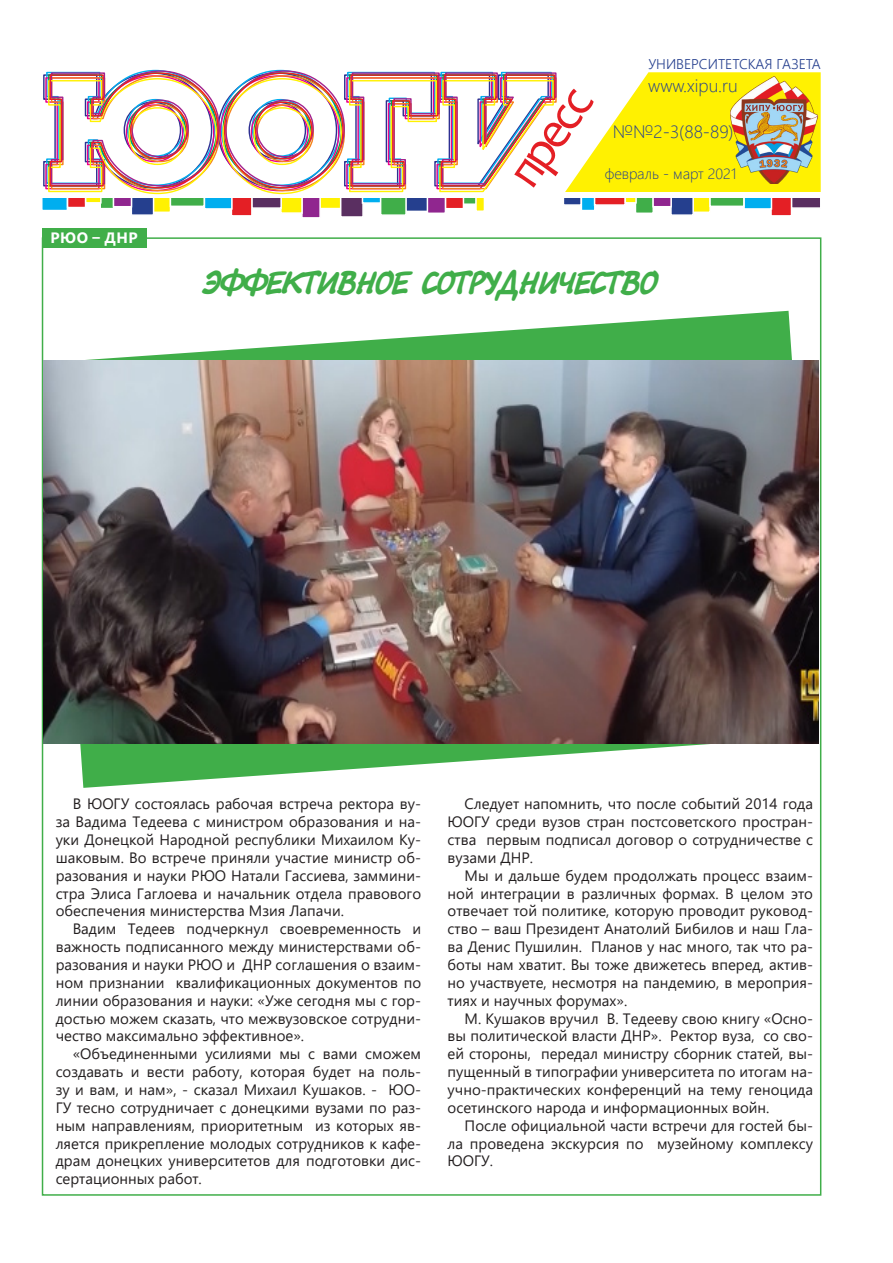
<style>
.page{position:relative;width:893px;height:1263px;background:#fff}
.page>*{position:absolute;margin:0;border:0;box-sizing:border-box;transform-origin:0 0}
.t1{font:51px "Candara";color:#e41f25}
.статьи{font:33px "Tagir CTT";color:#40ae49}
.статьи-2{font:300 18px "Segoe UI";color:#253f8e}
.статьи-3{font:15px/17.9px "Segoe UI";color:#231f20;text-align:justify}
.статьи-4{font:300 15px "Segoe UI";color:#253f8e}
.статьи-5{font:700 15px "Segoe UI";letter-spacing:.035em;color:#fff}
.статьи-6{font:300 14.1px "Segoe UI";color:#253f8e}
</style>
<div class="page">
<svg style="left:42px;top:198px;width:442px;height:20px"></svg>
<svg style="left:564px;top:72px;width:257px;height:144px"></svg>
<svg style="left:47px;top:77px;width:440px;height:118px"></svg>
<img style="left:49px;top:72px;width:507px;height:117px">
<div style="left:543px;top:192px;width:278px;height:6px;background:#fff"></div>
<img style="left:730px;top:77px;width:87px;height:107px">
<div style="left:42px;top:237px;width:779px;height:959px;background:#fff;border:2px solid #40ae49"></div>
<div style="left:42px;top:228px;width:105px;height:20px;background:#40ae49"></div>
<svg style="left:54px;top:311px;width:764px;height:477px"></svg>
<img style="left:43px;top:360px;width:775px;height:383px">
<p class="статьи-5" style="left:51px;top:224px;width:89px">РЮО – ДНР</p>
<p class="t1" style="left:492px;top:162px;width:112px;rotate:-55deg">пресс</p>
<p class="статьи-6" style="left:648px;top:51px;width:174px">УНИВЕРСИТЕТСКАЯ ГАЗЕТА</p>
<p class="статьи-2" style="left:648px;top:69px;width:91px">www.xipu.ru</p>
<p class="статьи-2" style="left:613px;top:115px;width:122px">№№2-3(88-89)</p>
<p class="статьи-4" style="left:605px;top:160px;width:133px">февраль - март 2021</p>
<p class="статьи" style="left:203px;top:263px;width:454px">ЭФФЕКТИВНОЕ СОТРУДНИЧЕСТВО</p>
<p class="статьи-3" style="left:56px;top:794px;width:367px;text-indent:17px">В ЮОГУ состоялась рабочая встреча ректора ву&shy;за Вадима Тедеева с министром образования и на&shy;уки Донецкой Народной республики Михаилом Ку&shy;шаковым. Во встрече приняли участие министр об&shy;разования и науки РЮО Натали Гассиева, заммини&shy;стра Элиса Гаглоева и начальник отдела правового обеспечения министерства Мзия Лапачи.</p>
<p class="статьи-3" style="left:56px;top:919px;width:367px;text-indent:17px">Вадим Тедеев подчеркнул своевременность и важность подписанного между министерствами об&shy;разования и науки РЮО и ДНР соглашения о взаим&shy;ном признании квалификационных документов по линии образования и науки: «Уже сегодня мы с гор&shy;достью можем сказать, что межвузовское сотрудни&shy;чество максимально эффективное».</p>
<p class="статьи-3" style="left:56px;top:1044px;width:367px;text-indent:17px">«Объединенными усилиями мы с вами сможем создавать и вести работу, которая будет на поль&shy;зу и вам, и нам», - сказал Михаил Кушаков. - ЮО-ГУ тесно сотрудничает с донецкими вузами по раз&shy;ным направлениям, приоритетным из которых яв&shy;ляется прикрепление молодых сотрудников к кафе&shy;драм донецких университетов для подготовки дис&shy;сертационных работ.</p>
<p class="статьи-3" style="left:448px;top:794px;width:367px;text-indent:17px">Следует напомнить, что после событий 2014 года ЮОГУ среди вузов стран постсоветского простран&shy;ства первым подписал договор о сотрудничестве с вузами ДНР.</p>
<p class="статьи-3" style="left:448px;top:865px;width:367px;text-indent:17px">Мы и дальше будем продолжать процесс взаим&shy;ной интеграции в различных формах. В целом это отвечает той политике, которую проводит руковод&shy;ство – ваш Президент Анатолий Бибилов и наш Гла&shy;ва Денис Пушилин. Планов у нас много, так что ра&shy;боты нам хватит. Вы тоже движетесь вперед, актив&shy;но участвуете, несмотря на пандемию, в мероприя&shy;тиях и научных форумах».</p>
<p class="статьи-3" style="left:448px;top:1008px;width:367px;text-indent:17px">М. Кушаков вручил В. Тедееву свою книгу «Осно&shy;вы политической власти ДНР». Ректор вуза, со сво&shy;ей стороны, передал министру сборник статей, вы&shy;пущенный в типографии университета по итогам на&shy;учно-практических конференций на тему геноцида осетинского народа и информационных войн.</p>
<p class="статьи-3" style="left:448px;top:1115px;width:367px;text-indent:17px">После официальной части встречи для гостей бы&shy;ла проведена экскурсия по музейному комплексу ЮОГУ.</p>
</div>
